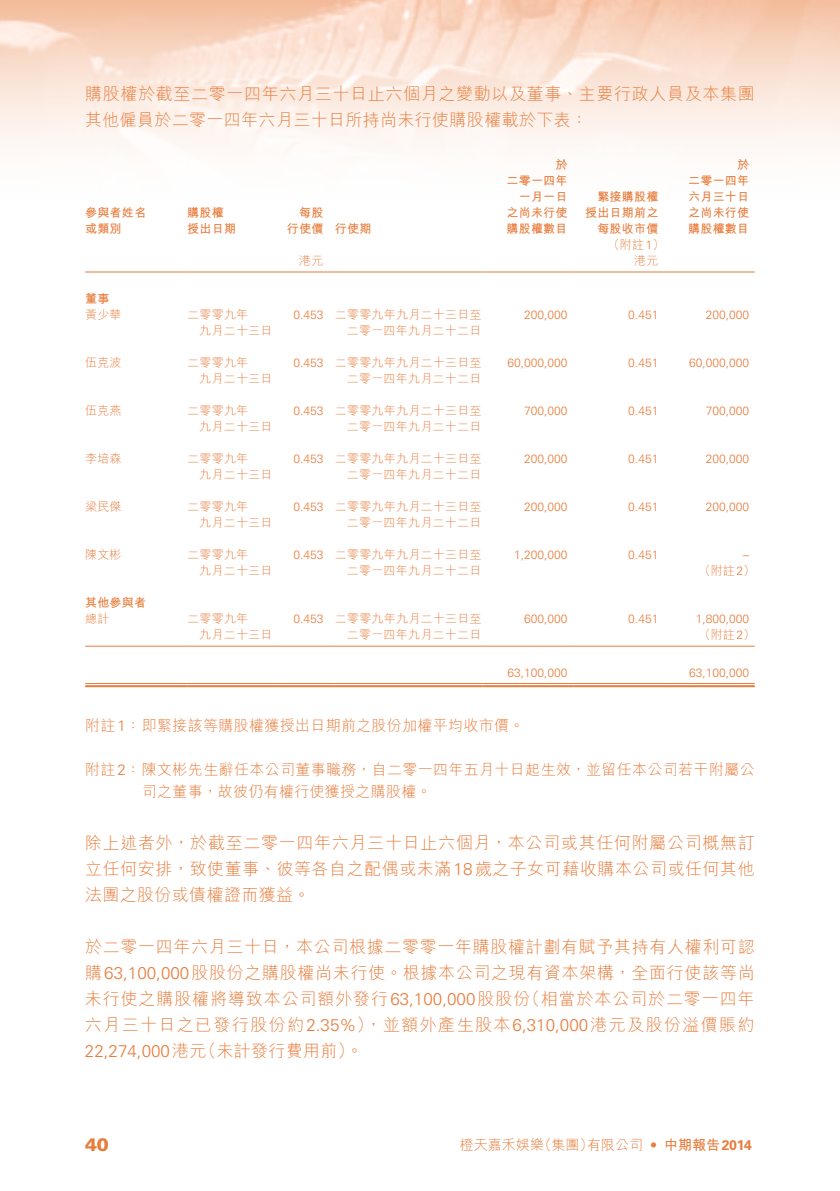
<style>
.page{position:relative;width:840px;height:1191px;background:#fff}
.page>*{position:absolute;margin:0;border:0;box-sizing:border-box;transform-origin:0 0}
.t1{font:900 18px "Univers LT Std";color:#e87c3b}
.t2{font:300 17px/26px "M Hei HK";letter-spacing:.03em;color:#e87c3b;text-align:justify}
.t3{font:300 15px/22px "M Hei HK";letter-spacing:.02em;color:#e87c3b}
.t4{font:300 14px "M Hei HK";color:#e87c3b}
.t5{font:300 12px/16px "M Hei HK";letter-spacing:.02em;color:#e87c3b}
.t6{font:300 12px "Univers LT Std";color:#e87c3b}
.t7{font:700 12px/16px "M Hei HK";letter-spacing:.02em;color:#e87c3b}
.s1{font-family:"Univers LT Std"}
.s2{font-weight:700}
.s3{font-family:"Univers LT Std";font-weight:700}
</style>
<div class="page">
<hr style="left:85px;top:271px;width:102px;height:1px;background:#e87c3b">
<hr style="left:187px;top:271px;width:91px;height:1px;background:#e87c3b">
<hr style="left:278px;top:271px;width:56px;height:1px;background:#e87c3b">
<hr style="left:334px;top:271px;width:148px;height:1px;background:#e87c3b">
<hr style="left:482px;top:271px;width:91px;height:1px;background:#e87c3b">
<hr style="left:573px;top:271px;width:90px;height:1px;background:#e87c3b">
<hr style="left:663px;top:271px;width:91px;height:1px;background:#e87c3b">
<hr style="left:85px;top:645px;width:102px;height:1px;background:#e87c3b">
<hr style="left:187px;top:645px;width:91px;height:1px;background:#e87c3b">
<hr style="left:278px;top:645px;width:56px;height:1px;background:#e87c3b">
<hr style="left:334px;top:645px;width:148px;height:1px;background:#e87c3b">
<hr style="left:482px;top:645px;width:91px;height:1px;background:#e87c3b">
<hr style="left:573px;top:645px;width:90px;height:1px;background:#e87c3b">
<hr style="left:663px;top:645px;width:91px;height:1px;background:#e87c3b">
<hr style="left:85px;top:683px;width:102px;height:1px;background:#e87c3b">
<hr style="left:85px;top:685px;width:102px;height:2px;background:#e87c3b">
<hr style="left:187px;top:683px;width:91px;height:1px;background:#e87c3b">
<hr style="left:187px;top:685px;width:91px;height:2px;background:#e87c3b">
<hr style="left:278px;top:683px;width:56px;height:1px;background:#e87c3b">
<hr style="left:278px;top:685px;width:56px;height:2px;background:#e87c3b">
<hr style="left:334px;top:683px;width:148px;height:1px;background:#e87c3b">
<hr style="left:334px;top:685px;width:148px;height:2px;background:#e87c3b">
<hr style="left:482px;top:683px;width:91px;height:1px;background:#e87c3b">
<hr style="left:482px;top:685px;width:91px;height:2px;background:#e87c3b">
<hr style="left:573px;top:683px;width:90px;height:1px;background:#e87c3b">
<hr style="left:573px;top:685px;width:90px;height:2px;background:#e87c3b">
<hr style="left:663px;top:683px;width:91px;height:1px;background:#e87c3b">
<hr style="left:663px;top:685px;width:91px;height:2px;background:#e87c3b">
<p class="t2" style="left:85px;top:81px;width:670px">購股權於截至二零一四年六月三十日止六個月之變動以及董事、主要行政人員及本集團其他僱員於二零一四年六月三十日所持尚未行使購股權載於下表：</p>
<p class="t7" style="left:85px;top:203px;width:62px">參與者姓名或類別</p>
<p class="t7" style="left:187px;top:203px;width:50px">購股權授出日期</p>
<p class="t7" style="left:287px;top:203px;width:86px;text-indent:12px">每股<br>行使價 行使期</p>
<p class="t7" style="left:506px;top:155px;width:62px;text-align:right">於<br>二零一四年一月一日之尚未行使購股權數目</p>
<p class="t7" style="left:584px;top:187px;width:75px;text-align:right">緊接購股權授出日期前之每股收市價</p>
<p class="t5" style="left:607px;top:236px;width:58px">（附註<span class="s1">1</span>）</p>
<p class="t5" style="left:299px;top:252px;width:26px">港元</p>
<p class="t5" style="left:633px;top:252px;width:26px">港元</p>
<p class="t7" style="left:687px;top:155px;width:62px;text-align:justify;text-indent:49px">於二零一四年六月三十日之尚未行使購股權數目</p>
<p class="t7" style="left:85px;top:289px;width:26px">董事</p>
<p class="t5" style="left:85px;top:306px;width:38px">黃少華</p>
<p class="t5" style="left:199px;top:306px;width:75px;text-indent:-12px">二零零九年<br>九月二十三日</p>
<p class="t5" style="left:293px;top:306px;width:190px;text-align:right"><span class="s1">0.453</span> 二零零九年九月二十三日至二零一四年九月二十二日</p>
<p class="t6" style="left:524px;top:307px;width:45px">200,000</p>
<p class="t6" style="left:628px;top:307px;width:32px">0.451</p>
<p class="t6" style="left:705px;top:307px;width:45px">200,000</p>
<p class="t5" style="left:85px;top:354px;width:38px">伍克波</p>
<p class="t5" style="left:199px;top:354px;width:75px;text-indent:-12px">二零零九年<br>九月二十三日</p>
<p class="t5" style="left:293px;top:354px;width:190px;text-align:right"><span class="s1">0.453</span> 二零零九年九月二十三日至二零一四年九月二十二日</p>
<p class="t6" style="left:507px;top:355px;width:62px">60,000,000</p>
<p class="t6" style="left:628px;top:355px;width:32px">0.451</p>
<p class="t6" style="left:688px;top:355px;width:62px">60,000,000</p>
<p class="t5" style="left:85px;top:402px;width:38px">伍克燕</p>
<p class="t5" style="left:199px;top:402px;width:75px;text-indent:-12px">二零零九年<br>九月二十三日</p>
<p class="t5" style="left:293px;top:402px;width:190px;text-align:right"><span class="s1">0.453</span> 二零零九年九月二十三日至二零一四年九月二十二日</p>
<p class="t6" style="left:524px;top:403px;width:45px">700,000</p>
<p class="t6" style="left:628px;top:403px;width:32px">0.451</p>
<p class="t6" style="left:705px;top:403px;width:45px">700,000</p>
<p class="t5" style="left:85px;top:450px;width:38px">李培森</p>
<p class="t5" style="left:199px;top:450px;width:75px;text-indent:-12px">二零零九年<br>九月二十三日</p>
<p class="t5" style="left:293px;top:450px;width:190px;text-align:right"><span class="s1">0.453</span> 二零零九年九月二十三日至二零一四年九月二十二日</p>
<p class="t6" style="left:524px;top:451px;width:45px">200,000</p>
<p class="t6" style="left:628px;top:451px;width:32px">0.451</p>
<p class="t6" style="left:705px;top:451px;width:45px">200,000</p>
<p class="t5" style="left:85px;top:498px;width:38px">梁民傑</p>
<p class="t5" style="left:199px;top:498px;width:75px;text-indent:-12px">二零零九年<br>九月二十三日</p>
<p class="t5" style="left:293px;top:498px;width:190px;text-align:right"><span class="s1">0.453</span> 二零零九年九月二十三日至二零一四年九月二十二日</p>
<p class="t6" style="left:524px;top:499px;width:45px">200,000</p>
<p class="t6" style="left:628px;top:499px;width:32px">0.451</p>
<p class="t6" style="left:705px;top:499px;width:45px">200,000</p>
<p class="t5" style="left:85px;top:546px;width:38px">陳文彬</p>
<p class="t5" style="left:199px;top:546px;width:75px;text-indent:-12px">二零零九年<br>九月二十三日</p>
<p class="t5" style="left:293px;top:546px;width:190px;text-align:right"><span class="s1">0.453</span> 二零零九年九月二十三日至二零一四年九月二十二日</p>
<p class="t6" style="left:514px;top:547px;width:55px">1,200,000</p>
<p class="t6" style="left:628px;top:547px;width:32px">0.451</p>
<p class="t6" style="left:742px;top:547px;width:7px">–</p>
<p class="t5" style="left:698px;top:562px;width:58px">（附註<span class="s1">2</span>）</p>
<p class="t7" style="left:85px;top:593px;width:62px">其他參與者</p>
<p class="t5" style="left:85px;top:610px;width:26px">總計</p>
<p class="t5" style="left:199px;top:610px;width:75px;text-indent:-12px">二零零九年<br>九月二十三日</p>
<p class="t5" style="left:293px;top:610px;width:190px;text-align:right"><span class="s1">0.453</span> 二零零九年九月二十三日至二零一四年九月二十二日</p>
<p class="t6" style="left:524px;top:611px;width:45px">600,000</p>
<p class="t6" style="left:628px;top:611px;width:32px">0.451</p>
<p class="t6" style="left:695px;top:611px;width:55px">1,800,000</p>
<p class="t5" style="left:698px;top:626px;width:58px">（附註<span class="s1">2</span>）</p>
<p class="t6" style="left:507px;top:665px;width:62px">63,100,000</p>
<p class="t6" style="left:688px;top:665px;width:62px">63,100,000</p>
<p class="t3" style="left:85px;top:714px;width:440px">附註<span class="s1">1</span>：即緊接該等購股權獲授出日期前之股份加權平均收市價。</p>
<p class="t3" style="left:142px;top:758px;width:614px;text-indent:-57px">附註<span class="s1">2</span>：陳文彬先生辭任本公司董事職務，自二零一四年五月十日起生效，並留任本公司若干附屬公司之董事，故彼仍有權行使獲授之購股權。</p>
<p class="t2" style="left:85px;top:829px;width:671px">除上述者外，於截至二零一四年六月三十日止六個月，本公司或其任何附屬公司概無訂立任何安排，致使董事、彼等各自之配偶或未滿<span class="s1">18</span>歲之子女可藉收購本公司或任何其他法團之股份或債權證而獲益。</p>
<p class="t2" style="left:85px;top:933px;width:671px">於二零一四年六月三十日，本公司根據二零零一年購股權計劃有賦予其持有人權利可認購<span class="s1">63,100,000</span>股股份之購股權尚未行使。根據本公司之現有資本架構，全面行使該等尚未行使之購股權將導致本公司額外發行<span class="s1">63,100,000</span>股股份（相當於本公司於二零一四年六月三十日之已發行股份約<span class="s1">2.35%</span>），並額外產生股本<span class="s1">6,310,000</span>港元及股份溢價賬約<span class="s1">22,274,000</span>港元（未計發行費用前）。</p>
<p class="t1" style="left:85px;top:1133px;width:25px">40</p>
<p class="t4" style="left:459px;top:1138px;width:293px">橙天嘉禾娛樂（集團）有限公司 <span class="s1">•</span> <span class="s2">中期報告</span><span class="s3">2014</span></p>
</div>
